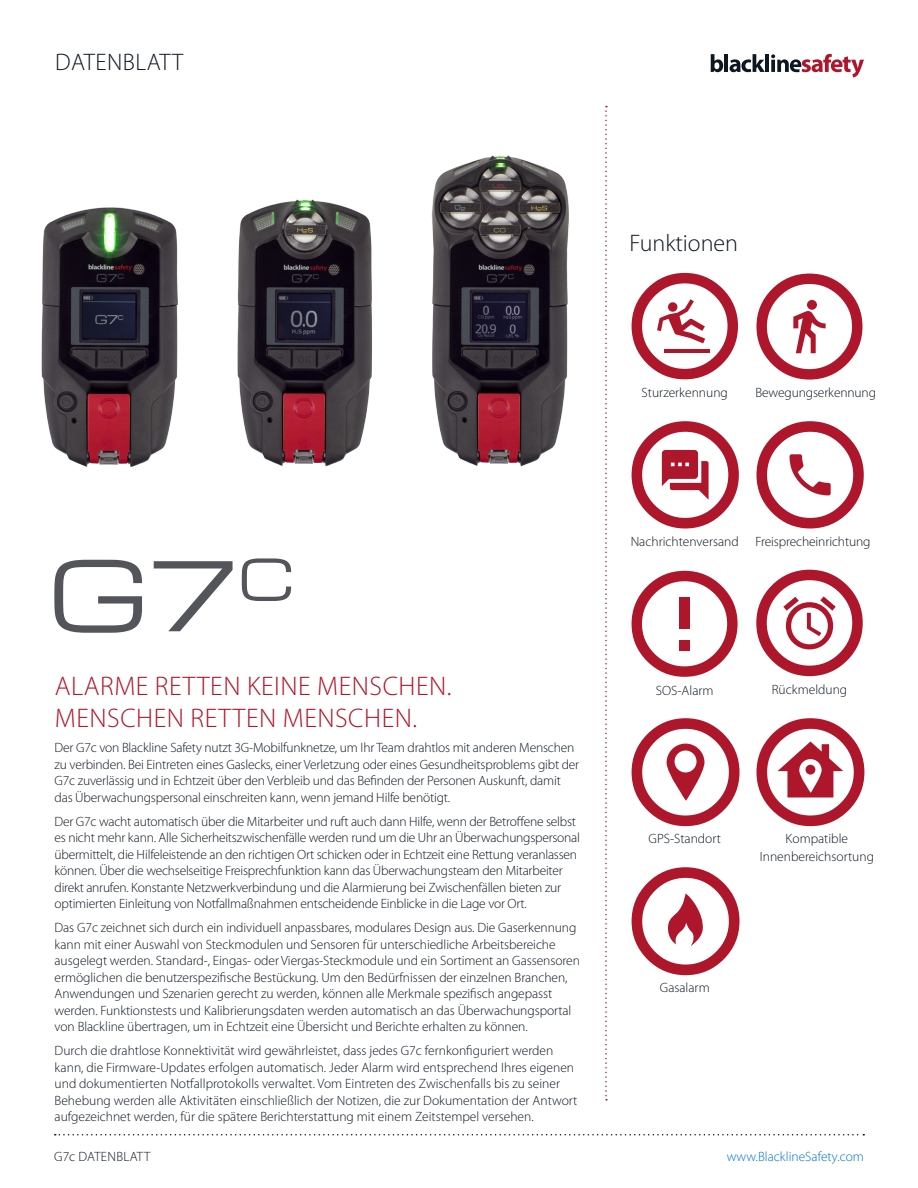
<style>
.page{position:relative;width:918px;height:1188px;background:#fff}
.page>*{position:absolute;margin:0;border:0;box-sizing:border-box;transform-origin:0 0}
.t1{font:93.45px "Michroma";color:#54555a}
.HEADING_-_LIGHT_18_2{font:300 27px/31.5px "Myriad Pro";letter-spacing:.02em;color:#ae172b}
.TITLE_-_LIGHT_16_19{font:300 24px "Myriad Pro";letter-spacing:.02em;color:#0d1720}
.HEADING_2_-_LIGHT_16{font:300 24px "Myriad Pro";color:#0d1720}
.BODY_COPY_-_LIGHT_9{font:300 13.5px/16.5px "Myriad Pro";letter-spacing:-.005em;color:#0d1720}
.FOOTER_WEBSITE_-_LIG{font:300 13.5px "Myriad Pro";color:#0073ce}
.BODY_COPY_-_LIGHT_9-2{font:300 13.5px "Myriad Pro";letter-spacing:.02em;color:#0d1720}
</style>
<div class="page">
<svg style="left:55px;top:1134px;width:809px;height:2px"></svg>
<svg style="left:711px;top:54px;width:12px;height:18px"></svg>
<hr style="left:724px;top:54px;width:4px;height:18px;background:#0d1720">
<svg style="left:730px;top:54px;width:35px;height:18px"></svg>
<hr style="left:765px;top:54px;width:4px;height:18px;background:#0d1720">
<svg style="left:771px;top:54px;width:93px;height:23px"></svg>
<img style="left:431px;top:155px;width:138px;height:312px">
<img style="left:41px;top:199px;width:331px;height:268px">
<svg style="left:632px;top:273px;width:106px;height:106px"></svg>
<hr style="left:664px;top:350px;width:45px;height:3px;background:#ae172b">
<svg style="left:632px;top:571px;width:106px;height:106px"></svg>
<div style="left:679px;top:597px;width:11px;height:32px;background:#ae172b"></div>
<div style="left:679px;top:640px;width:11px;height:10px;background:#ae172b"></div>
<svg style="left:756px;top:274px;width:106px;height:106px"></svg>
<svg style="left:756px;top:570px;width:107px;height:106px"></svg>
<svg style="left:632px;top:421px;width:107px;height:108px"></svg>
<svg style="left:756px;top:421px;width:108px;height:108px"></svg>
<svg style="left:632px;top:718px;width:108px;height:108px"></svg>
<svg style="left:756px;top:718px;width:108px;height:108px"></svg>
<svg style="left:632px;top:867px;width:108px;height:108px"></svg>
<svg style="left:605px;top:106px;width:2px;height:995px"></svg>
<p class="TITLE_-_LIGHT_16_19" style="left:55px;top:49px;width:130px">DATENBLATT</p>
<p class="HEADING_2_-_LIGHT_16" style="left:630px;top:230px;width:110px">Funktionen</p>
<p class="BODY_COPY_-_LIGHT_9" style="left:642px;top:385px;width:88px">Sturzerkennung</p>
<p class="BODY_COPY_-_LIGHT_9" style="left:755px;top:385px;width:122px">Bewegungserkennung</p>
<p class="t1" style="left:49px;top:544px;width:248px">G7<sup>C</sup></p>
<p class="HEADING_-_LIGHT_18_2" style="left:55px;top:671px;width:398px">ALARME RETTEN KEINE MENSCHEN.<br>MENSCHEN RETTEN MENSCHEN.</p>
<p class="BODY_COPY_-_LIGHT_9" style="left:55px;top:740px;width:526px">Der G7c von Blackline Safety nutzt 3G-Mobilfunknetze, um Ihr Team drahtlos mit anderen Menschen zu verbinden. Bei Eintreten eines Gaslecks, einer Verletzung oder eines Gesundheitsproblems gibt der G7c zuverlässig und in Echtzeit über den Verbleib und das Befinden der Personen Auskunft, damit das Überwachungspersonal einschreiten kann, wenn jemand Hilfe benötigt.</p>
<p class="BODY_COPY_-_LIGHT_9" style="left:55px;top:813px;width:527px">Der G7c wacht automatisch über die Mitarbeiter und ruft auch dann Hilfe, wenn der Betroffene selbst es nicht mehr kann. Alle Sicherheitszwischenfälle werden rund um die Uhr an Überwachungspersonal übermittelt, die Hilfeleistende an den richtigen Ort schicken oder in Echtzeit eine Rettung veranlassen können. Über die wechselseitige Freisprechfunktion kann das Überwachungsteam den Mitarbeiter direkt anrufen. Konstante Netzwerkverbindung und die Alarmierung bei Zwischenfällen bieten zur optimierten Einleitung von Notfallmaßnahmen entscheidende Einblicke in die Lage vor Ort.</p>
<p class="BODY_COPY_-_LIGHT_9" style="left:55px;top:920px;width:527px">Das G7c zeichnet sich durch ein individuell anpassbares, modulares Design aus. Die Gaserkennung kann mit einer Auswahl von Steckmodulen und Sensoren für unterschiedliche Arbeitsbereiche ausgelegt werden. Standard-, Eingas- oder Viergas-Steckmodule und ein Sortiment an Gassensoren ermöglichen die benutzerspezifische Bestückung. Um den Bedürfnissen der einzelnen Branchen, Anwendungen und Szenarien gerecht zu werden, können alle Merkmale spezifisch angepasst werden. Funktionstests und Kalibrierungsdaten werden automatisch an das Überwachungsportal von Blackline übertragen, um in Echtzeit eine Übersicht und Berichte erhalten zu können.</p>
<p class="BODY_COPY_-_LIGHT_9" style="left:55px;top:1043px;width:524px">Durch die drahtlose Konnektivität wird gewährleistet, dass jedes G7c fernkonfiguriert werden kann, die Firmware-Updates erfolgen automatisch. Jeder Alarm wird entsprechend Ihres eigenen und dokumentierten Notfallprotokolls verwaltet. Vom Eintreten des Zwischenfalls bis zu seiner Behebung werden alle Aktivitäten einschließlich der Notizen, die zur Dokumentation der Antwort aufgezeichnet werden, für die spätere Berichterstattung mit einem Zeitstempel versehen.</p>
<p class="BODY_COPY_-_LIGHT_9" style="left:631px;top:533px;width:110px">Nachrichtenversand</p>
<p class="BODY_COPY_-_LIGHT_9" style="left:755px;top:533px;width:117px">Freisprecheinrichtung</p>
<p class="BODY_COPY_-_LIGHT_9" style="left:656px;top:682px;width:59px">SOS-Alarm</p>
<p class="BODY_COPY_-_LIGHT_9" style="left:772px;top:682px;width:77px">Rückmeldung</p>
<p class="BODY_COPY_-_LIGHT_9" style="left:649px;top:830px;width:74px">GPS-Standort</p>
<p class="BODY_COPY_-_LIGHT_9" style="left:760px;top:829px;width:116px;line-height:18px;text-align:center">Kompatible<br>Innenbereichsortung</p>
<p class="BODY_COPY_-_LIGHT_9" style="left:660px;top:979px;width:51px">Gasalarm</p>
<p class="BODY_COPY_-_LIGHT_9-2" style="left:54px;top:1150px;width:98px">G7c DATENBLATT</p>
<p class="FOOTER_WEBSITE_-_LIG" style="left:727px;top:1150px;width:139px">www.BlacklineSafety.com</p>
</div>
